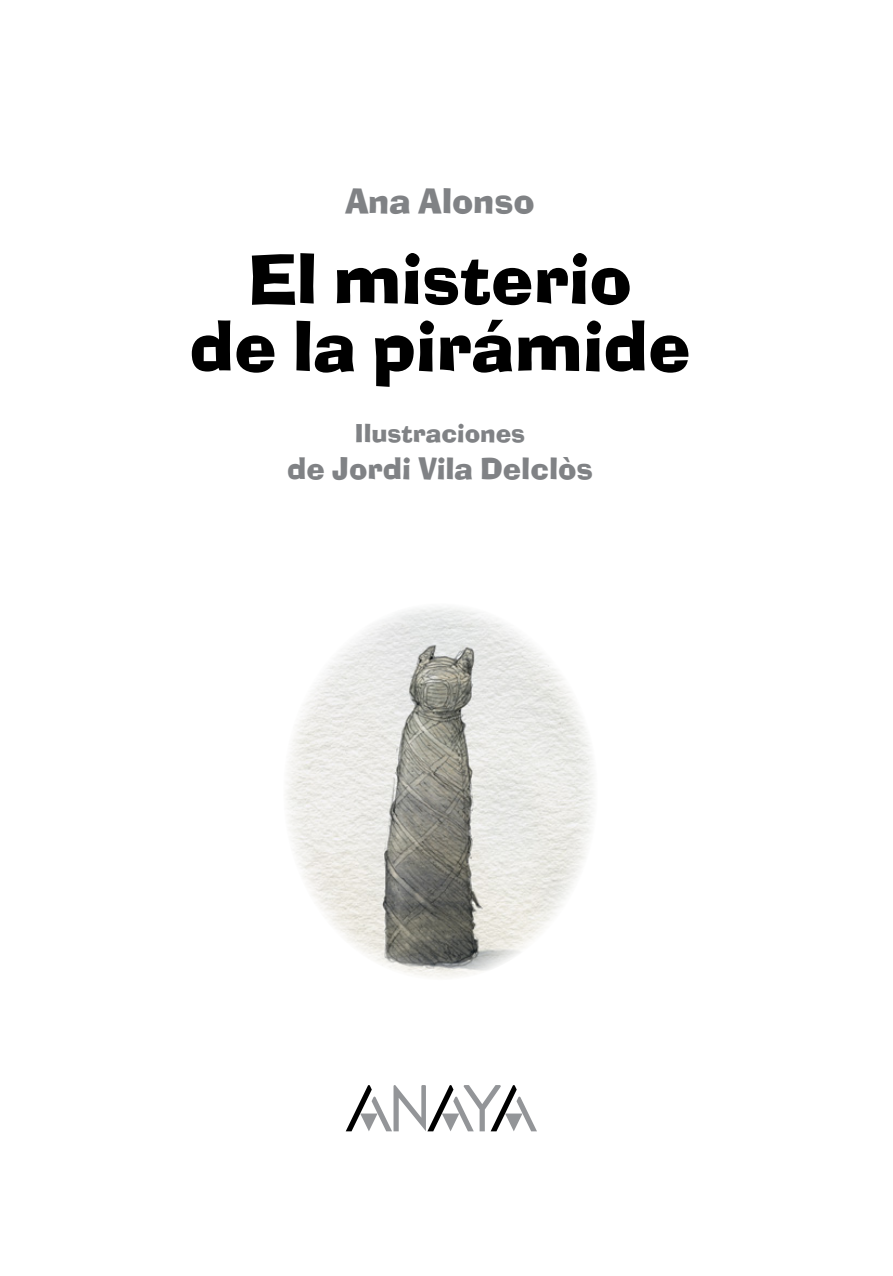
<style>
.page{position:relative;width:893px;height:1276px;background:#fff}
.page>*{position:absolute;margin:0;border:0;box-sizing:border-box;transform-origin:0 0}
.t1{font:67.5px/67.5px "Ad Lib BT";color:#000;text-align:center}
.t2{font:33.75px "Ad Lib BT";color:#808285}
.t3{font:29.25px "Ad Lib BT";color:#808285}
.t4{font:24.75px "Ad Lib BT";color:#808285}
</style>
<div class="page">
<svg style="left:346px;top:1085px;width:191px;height:46px"></svg>
<img style="left:286px;top:607px;width:308px;height:370px">
<p class="t2" style="left:345px;top:176px;width:191px">Ana Alonso</p>
<p class="t1" style="left:189px;top:247px;width:503px">El misterio<br>de la pirámide</p>
<p class="t4" style="left:355px;top:416px;width:172px">Ilustraciones</p>
<p class="t3" style="left:287px;top:447px;width:308px">de Jordi Vila Delclòs</p>
</div>
